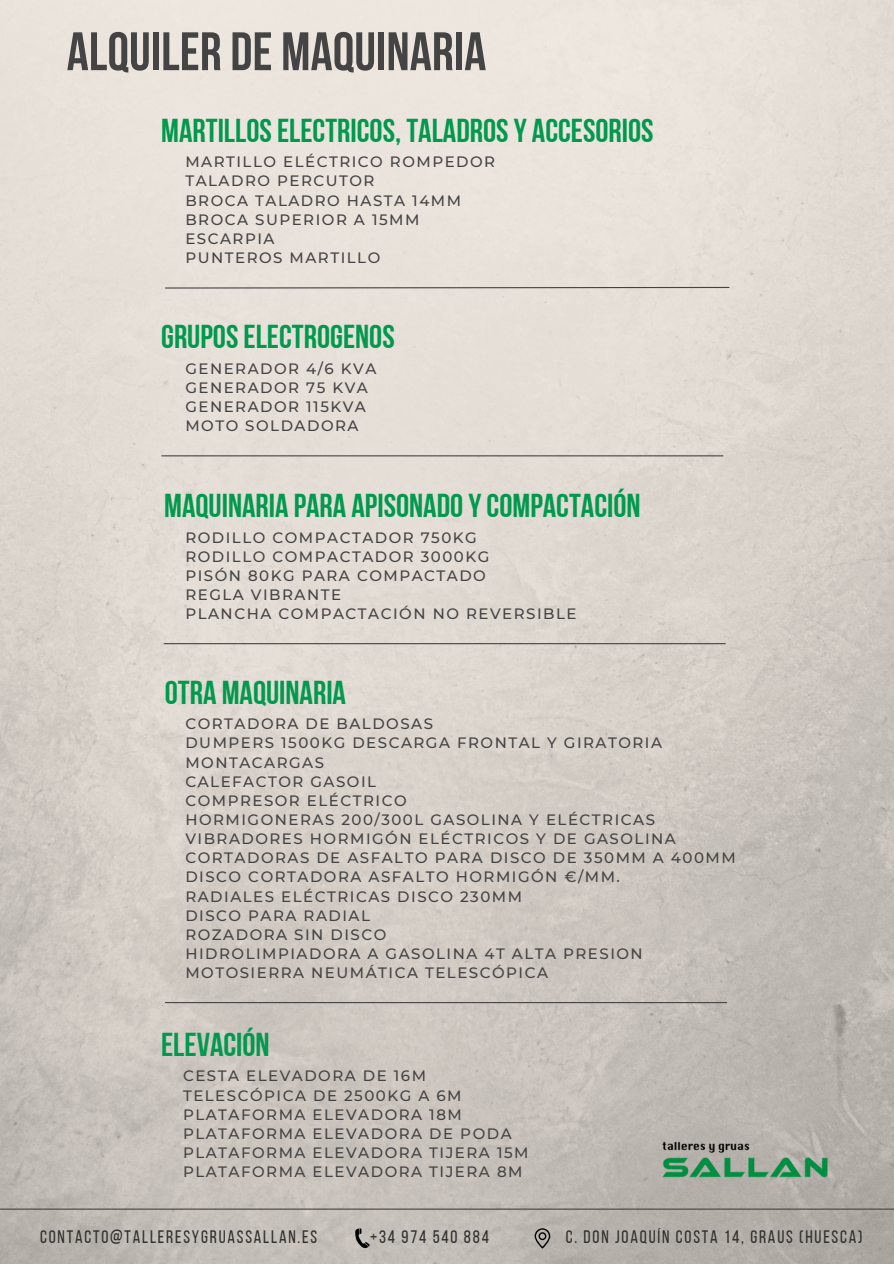
<style>
.page{position:relative;width:894px;height:1264px;background:#fff}
.page>*{position:absolute;margin:0;border:0;box-sizing:border-box;transform-origin:0 0}
.t1{font:54px "Bebas Neue Cyrillic";letter-spacing:.005em;color:#444}
.t2{font:33px "Bebas Neue Cyrillic";color:#00994e}
.t3{font:18px "Bebas Neue";letter-spacing:.1em;color:#303030}
.t4{font:500 15px "Montserrat";letter-spacing:.1em;color:#444}
</style>
<div class="page">
<img style="left:0;top:0;width:893px;height:1263px">
<hr style="left:164px;top:643px;width:561px;height:1px;background:#444">
<svg style="left:164px;top:286px;width:566px;height:3px;background:#a9a5a0"></svg>
<hr style="left:0;top:1208px;width:893px;height:1px;background:#444">
<hr style="left:162px;top:455px;width:560px;height:1px;background:#444">
<hr style="left:165px;top:1002px;width:561px;height:1px;background:#444">
<svg style="left:355px;top:1228px;width:14px;height:20px"></svg>
<svg style="left:534px;top:1228px;width:16px;height:20px"></svg>
<img style="left:657px;top:1135px;width:175px;height:46px">
<p class="t1" style="left:67px;top:30px;width:421px">ALQUILER DE MAQUINARIA</p>
<p class="t2" style="left:161px;top:117px;width:493px">MARTILLOSELECTRICOS, TALADROSY ACCESORIOS</p>
<p class="t4" style="left:185px;top:153px;width:311px">MARTILLO ELÉCTRICO ROMPEDOR</p>
<p class="t4" style="left:185px;top:172px;width:191px">TALADRO PERCUTOR</p>
<p class="t4" style="left:185px;top:191px;width:277px">BROCA TALADRO HASTA 14MM</p>
<p class="t4" style="left:185px;top:210px;width:235px">BROCA SUPERIOR A 15MM</p>
<p class="t4" style="left:185px;top:229px;width:91px">ESCARPIA</p>
<p class="t4" style="left:185px;top:248px;width:196px">PUNTEROS MARTILLO</p>
<p class="t2" style="left:161px;top:324px;width:235px">GRUPOSELECTROGENOS</p>
<p class="t4" style="left:185px;top:359px;width:192px">GENERADOR 4/6 KVA</p>
<p class="t4" style="left:185px;top:378px;width:184px">GENERADOR 75 KVA</p>
<p class="t4" style="left:185px;top:397px;width:182px">GENERADOR 115KVA</p>
<p class="t4" style="left:185px;top:417px;width:175px">MOTO SOLDADORA</p>
<p class="t2" style="left:164px;top:492px;width:478px">MAQUINARIA PARA APISONADOYCOMPACTACIÓN</p>
<p class="t4" style="left:185px;top:528px;width:293px">RODILLO COMPACTADOR 750KG</p>
<p class="t4" style="left:185px;top:547px;width:305px">RODILLO COMPACTADOR 3000KG</p>
<p class="t4" style="left:185px;top:566px;width:302px">PISÓN 80KG PARA COMPACTADO</p>
<p class="t4" style="left:185px;top:585px;width:157px">REGLA VIBRANTE</p>
<p class="t4" style="left:185px;top:604px;width:392px">PLANCHA COMPACTACIÓN NO REVERSIBLE</p>
<p class="t2" style="left:165px;top:679px;width:183px">OTRA MAQUINARIA</p>
<p class="t4" style="left:185px;top:714px;width:249px">CORTADORA DE BALDOSAS</p>
<p class="t4" style="left:185px;top:734px;width:478px">DUMPERS 1500KG DESCARGA FRONTAL Y GIRATORIA</p>
<p class="t4" style="left:185px;top:753px;width:140px">MONTACARGAS</p>
<p class="t4" style="left:185px;top:772px;width:192px">CALEFACTOR GASOIL</p>
<p class="t4" style="left:185px;top:791px;width:223px">COMPRESOR ELÉCTRICO</p>
<p class="t4" style="left:185px;top:810px;width:471px">HORMIGONERAS 200/300L GASOLINA Y ELÉCTRICAS</p>
<p class="t4" style="left:185px;top:829px;width:492px">VIBRADORES HORMIGÓN ELÉCTRICOS Y DE GASOLINA</p>
<p class="t4" style="left:185px;top:848px;width:551px">CORTADORAS DE ASFALTO PARA DISCO DE 350MM A 400MM</p>
<p class="t4" style="left:185px;top:867px;width:436px">DISCO CORTADORA ASFALTO HORMIGÓN €/MM.</p>
<p class="t4" style="left:185px;top:887px;width:338px">RADIALES ELÉCTRICAS DISCO 230MM</p>
<p class="t4" style="left:185px;top:906px;width:186px">DISCO PARA RADIAL</p>
<p class="t4" style="left:185px;top:925px;width:202px">ROZADORA SIN DISCO</p>
<p class="t4" style="left:185px;top:944px;width:459px">HIDROLIMPIADORA A GASOLINA 4T ALTA PRESION</p>
<p class="t4" style="left:185px;top:963px;width:364px">MOTOSIERRA NEUMÁTICA TELESCÓPICA</p>
<p class="t2" style="left:161px;top:1031px;width:110px">ELEVACIÓN</p>
<p class="t4" style="left:183px;top:1066px;width:244px">CESTA ELEVADORA DE 16M</p>
<p class="t4" style="left:183px;top:1086px;width:280px">TELESCÓPICA DE 2500KG A 6M</p>
<p class="t4" style="left:183px;top:1105px;width:280px">PLATAFORMA ELEVADORA 18M</p>
<p class="t4" style="left:183px;top:1124px;width:330px">PLATAFORMA ELEVADORA DE PODA</p>
<p class="t4" style="left:183px;top:1143px;width:347px">PLATAFORMA ELEVADORA TIJERA 15M</p>
<p class="t4" style="left:183px;top:1162px;width:341px">PLATAFORMA ELEVADORA TIJERA 8M</p>
<p class="t3" style="left:40px;top:1228px;width:278px">CONTACTO@TALLERESYGRUASSALLAN.ES</p>
<p class="t3" style="left:370px;top:1228px;width:120px">+34 974 540 884</p>
<p class="t3" style="left:565px;top:1228px;width:298px">C. DON JOAQUÍN COSTA 14, GRAUS (HUESCA)</p>
</div>
